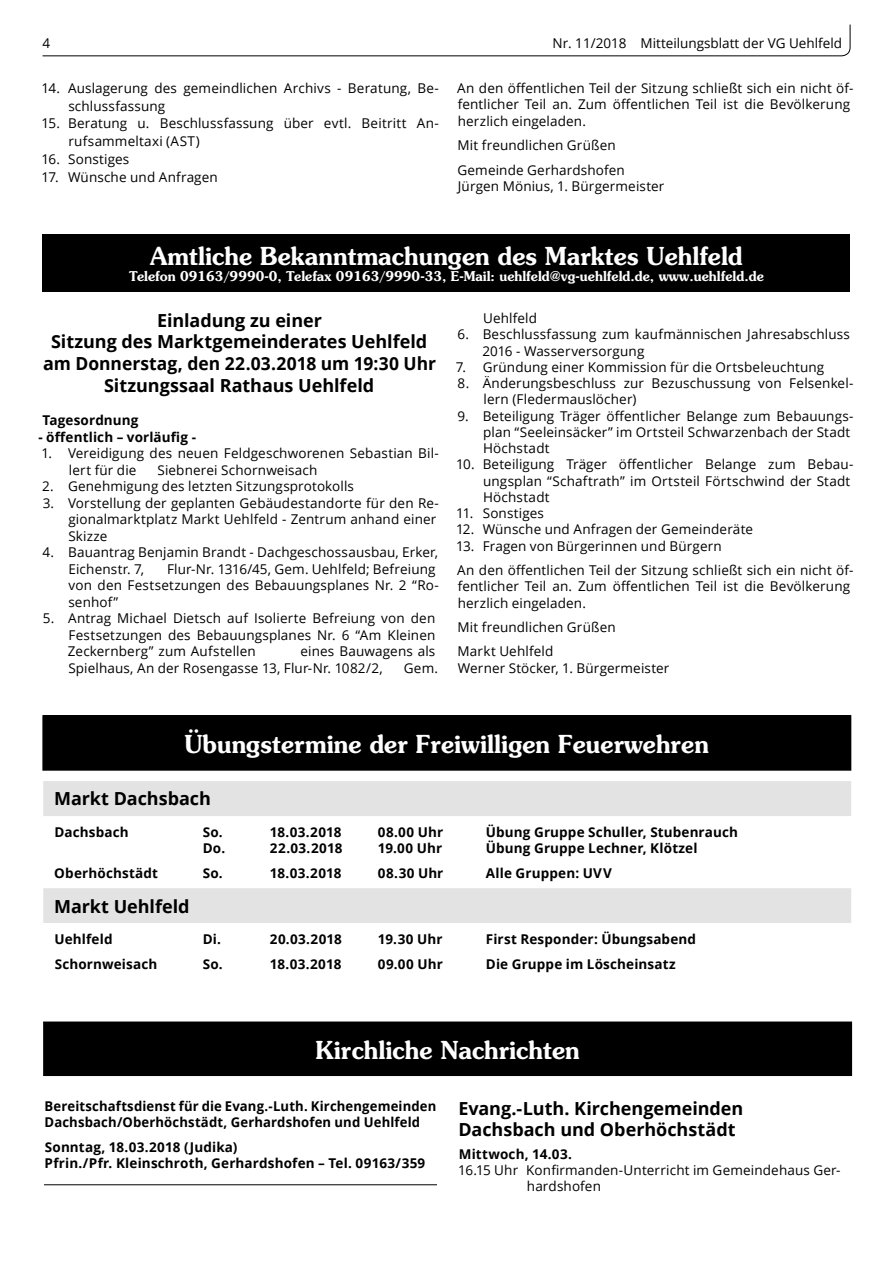
<style>
.page{position:relative;width:893px;height:1263px;background:#fff}
.page>*{position:absolute;margin:0;border:0;box-sizing:border-box;transform-origin:0 0}
.t1{font:600 24.75px "Souvenir";color:#fff;scale:.95 1}
.t2{font:700 18px/21.9px "Open Sans";color:#000}
.t3{font:13.5px/16.5px "Open Sans";letter-spacing:.01em;color:#000}
.t4{font:700 13.5px/16.2px "Open Sans";letter-spacing:.01em;color:#000}
.t5{font:600 13.5px "Souvenir";color:#fff;scale:.95 1}
</style>
<div class="page">
<svg style="left:42px;top:24px;width:809px;height:33px"></svg>
<div style="left:43px;top:234px;width:807px;height:57px;background:#000"></div>
<div style="left:43px;top:716px;width:808px;height:54px;background:#000"></div>
<div style="left:43px;top:715px;width:808px;height:55px;border:1px solid #000"></div>
<svg style="left:43px;top:781px;width:808px;height:142px"></svg>
<div style="left:44px;top:1022px;width:808px;height:53px;background:#000"></div>
<div style="left:43px;top:1022px;width:809px;height:54px;border:1px solid #000"></div>
<hr style="left:44px;top:1184px;width:393px;height:1px;background:#000">
<p class="t3" style="left:43px;top:34px;width:9px">4</p>
<p class="t3" style="left:552px;top:34px;width:291px">Nr. 11/2018 Mitteilungsblatt der VG Uehlfeld</p>
<p class="t3" style="left:68px;top:79px;width:372px;line-height:17.7px;text-indent:-27px">14. Auslagerung des gemeindlichen Archivs - Beratung, Be&shy;schlussfassung</p>
<p class="t3" style="left:68px;top:114px;width:372px;line-height:17.7px;text-indent:-27px">15. Beratung u. Beschlussfassung über evtl. Beitritt An&shy;rufsammeltaxi (AST)</p>
<p class="t3" style="left:41px;top:150px;width:90px">16. Sonstiges</p>
<p class="t3" style="left:41px;top:168px;width:178px">17. Wünsche und Anfragen</p>
<p class="t3" style="left:457px;top:79px;width:398px">An den öffentlichen Teil der Sitzung schließt sich ein nicht öf&shy;fentlicher Teil an. Zum öffentlichen Teil ist die Bevölkerung herzlich eingeladen.</p>
<p class="t3" style="left:457px;top:133px;width:169px;line-height:24.6px">Mit freundlichen Grüßen<br>Gemeinde Gerhardshofen</p>
<p class="t3" style="left:458px;top:178px;width:208px">Jürgen Mönius, 1. Bürgermeister</p>
<h1 class="t1" style="left:150px;top:240px;width:625px">Amtliche Bekanntmachungen des Marktes Uehlfeld</h1>
<p class="t5" style="left:129px;top:267px;width:670px">Telefon 09163/9990-0, Telefax 09163/9990-33, E-Mail: uehlfeld@vg-uehlfeld.de, www.uehlfeld.de</p>
<h2 class="t2" style="left:43px;top:309px;width:394px;text-align:center">Einladung zu einer<br>Sitzung des Marktgemeinderates Uehlfeld am Donnerstag, den 22.03.2018 um 19:30 Uhr Sitzungssaal Rathaus Uehlfeld</h2>
<p class="t4" style="left:42px;top:412px;width:98px">Tagesordnung</p>
<p class="t4" style="left:38px;top:428px;width:159px">- öffentlich – vorläufig -</p>
<p class="t3" style="left:69px;top:445px;width:371px;text-indent:-27px">1. Vereidigung des neuen Feldgeschworenen Sebastian Bil&shy;lert für die</p>
<p class="t3" style="left:158px;top:461px;width:161px">Siebnerei Schornweisach</p>
<p class="t3" style="left:42px;top:478px;width:313px">2. Genehmigung des letzten Sitzungsprotokolls</p>
<p class="t3" style="left:68px;top:494px;width:372px;text-indent:-26px">3. Vorstellung der geplanten Gebäudestandorte für den Re&shy;gionalmarktplatz Markt Uehlfeld - Zentrum anhand einer<br>Skizze</p>
<p class="t3" style="left:69px;top:544px;width:371px;text-indent:-26px">4. Bauantrag Benjamin Brandt - Dachgeschossausbau, Erker,<br>Eichenstr. 7,</p>
<p class="t3" style="left:68px;top:560px;width:372px;text-indent:99px">Flur-Nr. 1316/45, Gem. Uehlfeld; Befreiung von den Festsetzungen des Bebauungsplanes Nr. 2 “Ro&shy;senhof”</p>
<p class="t3" style="left:68px;top:610px;width:369px;text-align:justify;text-indent:-25px">5. Antrag Michael Dietsch auf Isolierte Befreiung von den Festsetzungen des Bebauungsplanes Nr. 6 “Am Kleinen Zeckernberg” zum Aufstellen</p>
<p class="t3" style="left:68px;top:643px;width:369px;text-indent:232px">eines Bauwagens als<br>Spielhaus, An der Rosengasse 13, Flur-Nr. 1082/2,</p>
<p class="t3" style="left:404px;top:659px;width:36px">Gem.</p>
<p class="t3" style="left:483px;top:310px;width:56px">Uehlfeld</p>
<p class="t3" style="left:482px;top:326px;width:369px;text-indent:-25px">6. Beschlussfassung zum kaufmännischen Jahresabschluss<br>2016 - Wasserversorgung</p>
<p class="t3" style="left:456px;top:358px;width:370px">7. Gründung einer Kommission für die Ortsbeleuchtung</p>
<p class="t3" style="left:483px;top:375px;width:371px;text-indent:-26px">8. Änderungsbeschluss zur Bezuschussung von Felsenkel&shy;lern (Fledermauslöcher)</p>
<p class="t3" style="left:483px;top:407px;width:372px;text-indent:-26px">9. Beteiligung Träger öffentlicher Belange zum Bebauungs&shy;plan “Seeleinsäcker” im Ortsteil Schwarzenbach der Stadt<br>Höchstadt</p>
<p class="t3" style="left:483px;top:456px;width:372px;text-indent:-27px">10. Beteiligung Träger öffentlicher Belange zum Bebau&shy;ungsplan “Schaftrath” im Ortsteil Förtschwind der Stadt<br>Höchstadt</p>
<p class="t3" style="left:456px;top:505px;width:90px">11. Sonstiges</p>
<p class="t3" style="left:456px;top:521px;width:299px">12. Wünsche und Anfragen der Gemeinderäte</p>
<p class="t3" style="left:456px;top:533px;width:399px;line-height:24.5px">13. Fragen von Bürgerinnen und Bürgern<br>An den öffentlichen Teil der Sitzung schließt sich ein nicht öf-</p>
<p class="t3" style="left:458px;top:578px;width:394px">fentlicher Teil an. Zum öffentlichen Teil ist die Bevölkerung herzlich eingeladen.</p>
<p class="t3" style="left:458px;top:615px;width:160px;line-height:24.5px">Mit freundlichen Grüßen<br>Markt Uehlfeld</p>
<p class="t3" style="left:458px;top:659px;width:213px">Werner Stöcker, 1. Bürgermeister</p>
<h1 class="t1" style="left:185px;top:728px;width:553px">Übungstermine der Freiwilligen Feuerwehren</h1>
<h2 class="t2" style="left:54px;top:787px;width:158px">Markt Dachsbach</h2>
<p class="t4" style="left:54px;top:824px;width:76px">Dachsbach</p>
<p class="t4" style="left:203px;top:824px;width:22px">So.</p>
<p class="t4" style="left:270px;top:824px;width:73px">18.03.2018</p>
<p class="t4" style="left:378px;top:824px;width:67px">08.00 Uhr</p>
<p class="t4" style="left:486px;top:824px;width:254px">Übung Gruppe Schuller, Stubenrauch</p>
<p class="t4" style="left:203px;top:840px;width:24px">Do.</p>
<p class="t4" style="left:270px;top:840px;width:74px">22.03.2018</p>
<p class="t4" style="left:378px;top:840px;width:66px">19.00 Uhr</p>
<p class="t4" style="left:486px;top:840px;width:213px">Übung Gruppe Lechner, Klötzel</p>
<p class="t4" style="left:54px;top:864px;width:105px">Oberhöchstädt</p>
<p class="t4" style="left:203px;top:864px;width:22px">So.</p>
<p class="t4" style="left:270px;top:864px;width:73px">18.03.2018</p>
<p class="t4" style="left:378px;top:864px;width:67px">08.30 Uhr</p>
<p class="t4" style="left:486px;top:864px;width:127px">Alle Gruppen: UVV</p>
<h2 class="t2" style="left:54px;top:895px;width:137px">Markt Uehlfeld</h2>
<p class="t4" style="left:54px;top:931px;width:60px">Uehlfeld</p>
<p class="t4" style="left:203px;top:931px;width:20px">Di.</p>
<p class="t4" style="left:270px;top:931px;width:74px">20.03.2018</p>
<p class="t4" style="left:378px;top:931px;width:66px">19.30 Uhr</p>
<p class="t4" style="left:486px;top:931px;width:212px">First Responder: Übungsabend</p>
<p class="t4" style="left:55px;top:955px;width:104px">Schornweisach</p>
<p class="t4" style="left:203px;top:955px;width:22px">So.</p>
<p class="t4" style="left:270px;top:955px;width:73px">18.03.2018</p>
<p class="t4" style="left:378px;top:955px;width:66px">09.00 Uhr</p>
<p class="t4" style="left:486px;top:955px;width:191px">Die Gruppe im Löscheinsatz</p>
<h1 class="t1" style="left:315px;top:1034px;width:280px">Kirchliche Nachrichten</h1>
<p class="t4" style="left:45px;top:1098px;width:393px">Bereitschaftsdienst für die Evang.-Luth. Kirchengemeinden<br>Dachsbach/Oberhöchstädt, Gerhardshofen und Uehlfeld</p>
<p class="t4" style="left:45px;top:1138px;width:382px">Sonntag, 18.03.2018 (Judika)<br>Pfrin./Pfr. Kleinschroth, Gerhardshofen – Tel. 09163/359</p>
<h2 class="t2" style="left:458px;top:1097px;width:286px">Evang.-Luth. Kirchengemeinden<br>Dachsbach und Oberhöchstädt</h2>
<p class="t4" style="left:459px;top:1145px;width:115px">Mittwoch, 14.03.</p>
<p class="t3" style="left:527px;top:1161px;width:315px;text-indent:-69px">16.15 Uhr Konfirmanden-Unterricht im Gemeindehaus Ger&shy;hardshofen</p>
</div>
